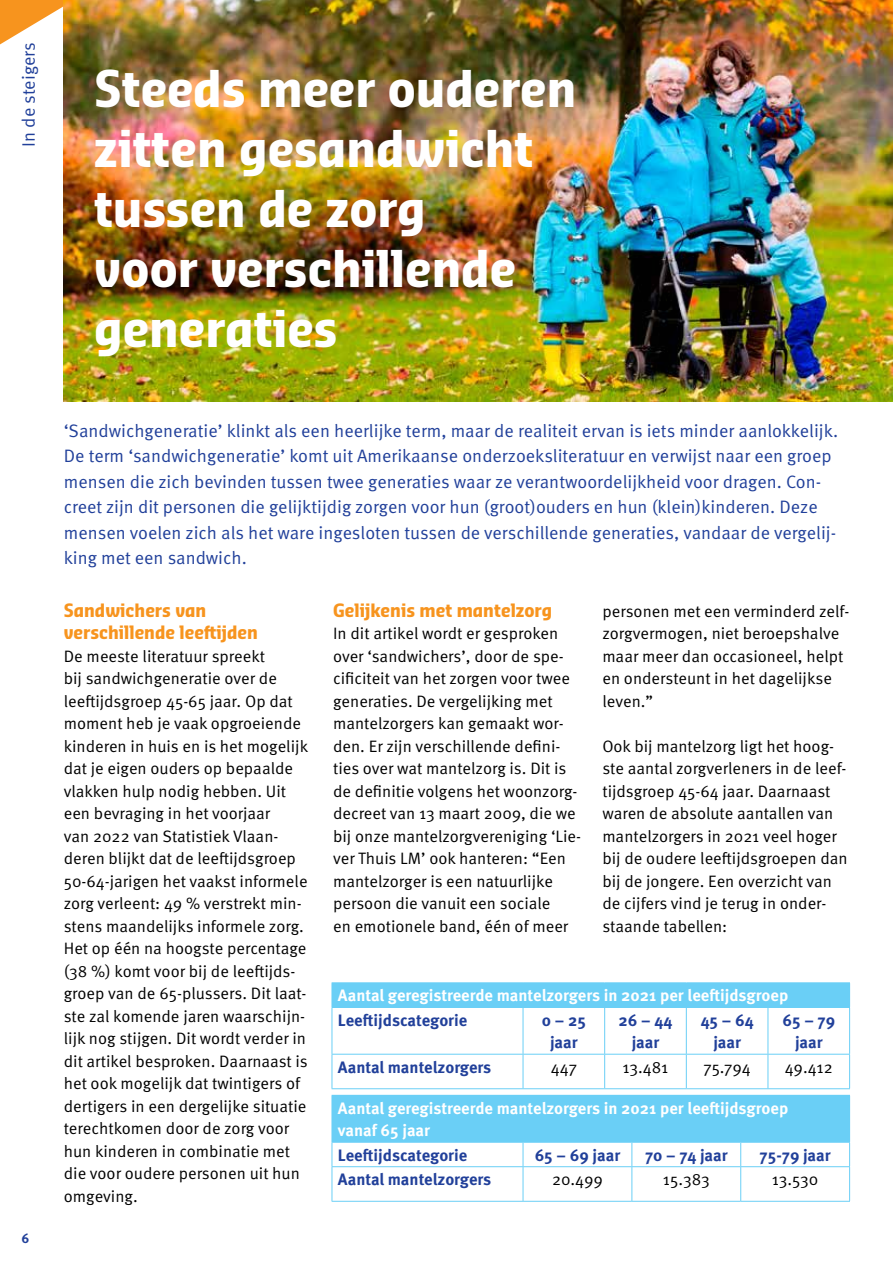
<style>
.page{position:relative;width:893px;height:1263px;background:#fff}
.page>*{position:absolute;margin:0;border:0;box-sizing:border-box;transform-origin:0 0}
.t1{font:700 49.5px/60px "Sansa Con Pro";color:#fff}
.t2{font:18px/25.5px "Meta Pro Norm";color:#21409a}
.t3{font:700 18px/22.5px "Sansa Con Pro";color:#f7941e}
.t4{font:16.5px/22.5px "Meta Pro Norm";color:#000}
.t5{font:700 16.5px/22.5px "Meta Pro";color:#21409a;text-align:center}
.t6{font:700 16.5px/22.5px "Meta Pro";color:#fff}
.t7{font:700 13.5px "Meta Pro";color:#21409a}
</style>
<div class="page">
<svg style="left:0;top:0;width:64px;height:44px"></svg>
<img style="left:64px;top:0;width:829px;height:401px">
<div style="left:332px;top:983px;width:518px;height:24px;background:#6acff6"></div>
<hr style="left:332px;top:982px;width:191px;height:1px;background:#6acff6">
<hr style="left:523px;top:982px;width:82px;height:1px;background:#6acff6">
<hr style="left:605px;top:982px;width:81px;height:1px;background:#6acff6">
<hr style="left:686px;top:982px;width:82px;height:1px;background:#6acff6">
<hr style="left:768px;top:982px;width:82px;height:1px;background:#6acff6">
<hr style="left:332px;top:1007px;width:191px;height:1px;background:#6acff6">
<hr style="left:332px;top:1007px;width:1px;height:47px;background:#6acff6">
<hr style="left:523px;top:1007px;width:82px;height:1px;background:#6acff6">
<hr style="left:523px;top:1007px;width:1px;height:47px;background:#6acff6">
<hr style="left:605px;top:1007px;width:81px;height:1px;background:#6acff6">
<hr style="left:604px;top:1007px;width:1px;height:47px;background:#6acff6">
<hr style="left:686px;top:1007px;width:82px;height:1px;background:#6acff6">
<hr style="left:686px;top:1007px;width:1px;height:47px;background:#6acff6">
<hr style="left:768px;top:1007px;width:82px;height:1px;background:#6acff6">
<hr style="left:768px;top:1007px;width:1px;height:47px;background:#6acff6">
<hr style="left:849px;top:1007px;width:1px;height:47px;background:#6acff6">
<hr style="left:332px;top:1054px;width:191px;height:1px;background:#6acff6">
<hr style="left:332px;top:1054px;width:1px;height:34px;background:#6acff6">
<hr style="left:523px;top:1054px;width:82px;height:1px;background:#6acff6">
<hr style="left:523px;top:1054px;width:1px;height:34px;background:#6acff6">
<hr style="left:605px;top:1054px;width:81px;height:1px;background:#6acff6">
<hr style="left:604px;top:1054px;width:1px;height:34px;background:#6acff6">
<hr style="left:686px;top:1054px;width:82px;height:1px;background:#6acff6">
<hr style="left:686px;top:1054px;width:1px;height:34px;background:#6acff6">
<hr style="left:768px;top:1054px;width:82px;height:1px;background:#6acff6">
<hr style="left:768px;top:1054px;width:1px;height:34px;background:#6acff6">
<hr style="left:849px;top:1054px;width:1px;height:34px;background:#6acff6">
<hr style="left:332px;top:1088px;width:191px;height:1px;background:#6acff6">
<hr style="left:523px;top:1088px;width:82px;height:1px;background:#6acff6">
<hr style="left:605px;top:1088px;width:81px;height:1px;background:#6acff6">
<hr style="left:686px;top:1088px;width:82px;height:1px;background:#6acff6">
<hr style="left:768px;top:1088px;width:82px;height:1px;background:#6acff6">
<div style="left:332px;top:1095px;width:518px;height:47px;background:#6acff6"></div>
<svg style="left:523px;top:1143px;width:1px;height:23px"></svg>
<svg style="left:631px;top:1143px;width:1px;height:23px"></svg>
<svg style="left:740px;top:1143px;width:1px;height:23px"></svg>
<hr style="left:332px;top:1166px;width:191px;height:1px;background:#6acff6">
<hr style="left:523px;top:1166px;width:109px;height:1px;background:#6acff6">
<hr style="left:523px;top:1167px;width:1px;height:34px;background:#6acff6">
<hr style="left:632px;top:1166px;width:109px;height:1px;background:#6acff6">
<hr style="left:631px;top:1167px;width:1px;height:34px;background:#6acff6">
<hr style="left:741px;top:1166px;width:109px;height:1px;background:#6acff6">
<hr style="left:740px;top:1167px;width:1px;height:34px;background:#6acff6">
<hr style="left:332px;top:1201px;width:191px;height:1px;background:#6acff6">
<hr style="left:523px;top:1201px;width:109px;height:1px;background:#6acff6">
<hr style="left:632px;top:1201px;width:109px;height:1px;background:#6acff6">
<hr style="left:741px;top:1201px;width:109px;height:1px;background:#6acff6">
<svg style="left:332px;top:1143px;width:1px;height:23px"></svg>
<hr style="left:332px;top:1167px;width:1px;height:34px;background:#6acff6">
<svg style="left:849px;top:1143px;width:1px;height:23px"></svg>
<hr style="left:849px;top:1167px;width:1px;height:34px;background:#6acff6">
<hr style="left:332px;top:1142px;width:191px;height:1px;background:#6acff6">
<hr style="left:523px;top:1142px;width:109px;height:1px;background:#6acff6">
<hr style="left:632px;top:1142px;width:109px;height:1px;background:#6acff6">
<hr style="left:741px;top:1142px;width:109px;height:1px;background:#6acff6">
<p class="t2" style="left:15px;top:147px;width:106px;rotate:-90deg">In de steigers</p>
<h1 class="t1" style="left:94px;top:58px;width:484px">Steeds meer ouderen zitten gesandwicht tussen de zorg<br>voor verschillende generaties</h1>
<p class="t7" style="left:22px;top:1228px;width:9px">6</p>
<p class="t2" style="left:64px;top:417px;width:776px">‘Sandwichgeneratie’ klinkt als een heerlijke term, maar de realiteit ervan is iets minder aanlokkelijk.<br>De term ‘sandwichgeneratie’ komt uit Amerikaanse onderzoeksliteratuur en verwijst naar een groep mensen die zich bevinden tussen twee generaties waar ze verantwoordelijkheid voor dragen. Con&shy;creet zijn dit personen die gelijktijdig zorgen voor hun (groot)ouders en hun (klein)kinderen. Deze mensen voelen zich als het ware ingesloten tussen de verschillende generaties, vandaar de vergelij&shy;king met een sandwich.</p>
<p class="t3" style="left:64px;top:598px;width:196px">Sandwichers van verschillende leeftijden</p>
<p class="t4" style="left:64px;top:643px;width:246px">De meeste literatuur spreekt<br>bij sandwichgeneratie over de leeftijdsgroep 45-65 jaar. Op dat moment heb je vaak opgroeiende kinderen in huis en is het mogelijk dat je eigen ouders op bepaalde vlakken hulp nodig hebben. Uit een bevraging in het voorjaar<br>van 2022 van Statistiek Vlaan&shy;deren blijkt dat de leeftijdsgroep<br>50-64-jarigen het vaakst informele zorg verleent: 49 % verstrekt min&shy;stens maandelijks informele zorg.<br>Het op één na hoogste percentage (38 %) komt voor bij de leeftijds&shy;groep van de 65-plussers. Dit laat&shy;ste zal komende jaren waarschijn&shy;lijk nog stijgen. Dit wordt verder in dit artikel besproken. Daarnaast is het ook mogelijk dat twintigers of dertigers in een dergelijke situatie terechtkomen door de zorg voor hun kinderen in combinatie met die voor oudere personen uit hun omgeving.</p>
<p class="t3" style="left:333px;top:598px;width:221px">Gelijkenis met mantelzorg</p>
<p class="t4" style="left:333px;top:621px;width:250px">In dit artikel wordt er gesproken over ‘sandwichers’, door de spe&shy;cificiteit van het zorgen voor twee generaties. De vergelijking met mantelzorgers kan gemaakt wor&shy;den. Er zijn verschillende defini&shy;ties over wat mantelzorg is. Dit is de definitie volgens het woonzorg&shy;decreet van 13 maart 2009, die we bij onze mantelzorgvereniging ‘Lie&shy;ver Thuis LM’ ook hanteren: “Een mantelzorger is een natuurlijke persoon die vanuit een sociale<br>en emotionele band, één of meer</p>
<p class="t4" style="left:602px;top:599px;width:248px">personen met een verminderd zelf&shy;zorgvermogen, niet beroepshalve maar meer dan occasioneel, helpt en ondersteunt in het dagelijkse leven.”</p>
<p class="t4" style="left:602px;top:734px;width:247px">Ook bij mantelzorg ligt het hoog&shy;ste aantal zorgverleners in de leef&shy;tijdsgroep 45-64 jaar. Daarnaast waren de absolute aantallen van mantelzorgers in 2021 veel hoger bij de oudere leeftijdsgroepen dan bij de jongere. Een overzicht van de cijfers vind je terug in onder&shy;staande tabellen:</p>
<p class="t6" style="left:338px;top:983px;width:452px">Aantal geregistreerde mantelzorgers in 2021 per leeftijdsgroep</p>
<p class="t5" style="left:338px;top:1008px;width:131px">Leeftijdscategorie</p>
<p class="t5" style="left:542px;top:1008px;width:46px">0 – 25 jaar</p>
<p class="t5" style="left:619px;top:1008px;width:55px">26 – 44 jaar</p>
<p class="t5" style="left:701px;top:1008px;width:54px">45 – 64 jaar</p>
<p class="t5" style="left:782px;top:1008px;width:54px">65 – 79 jaar</p>
<p class="t5" style="left:338px;top:1054px;width:155px">Aantal mantelzorgers</p>
<p class="t4" style="left:551px;top:1054px;width:28px">447</p>
<p class="t4" style="left:623px;top:1054px;width:47px">13.481</p>
<p class="t4" style="left:703px;top:1054px;width:49px">75.794</p>
<p class="t4" style="left:785px;top:1054px;width:50px">49.412</p>
<p class="t6" style="left:338px;top:1096px;width:452px">Aantal geregistreerde mantelzorgers in 2021 per leeftijdsgroep vanaf 65 jaar</p>
<p class="t5" style="left:338px;top:1143px;width:131px">Leeftijdscategorie</p>
<p class="t5" style="left:535px;top:1143px;width:87px">65 – 69 jaar</p>
<p class="t5" style="left:645px;top:1143px;width:84px">70 – 74 jaar</p>
<p class="t5" style="left:760px;top:1143px;width:73px">75-79 jaar</p>
<p class="t5" style="left:338px;top:1167px;width:155px">Aantal mantelzorgers</p>
<p class="t4" style="left:552px;top:1167px;width:52px">20.499</p>
<p class="t4" style="left:663px;top:1167px;width:48px">15.383</p>
<p class="t4" style="left:772px;top:1167px;width:48px">13.530</p>
</div>
